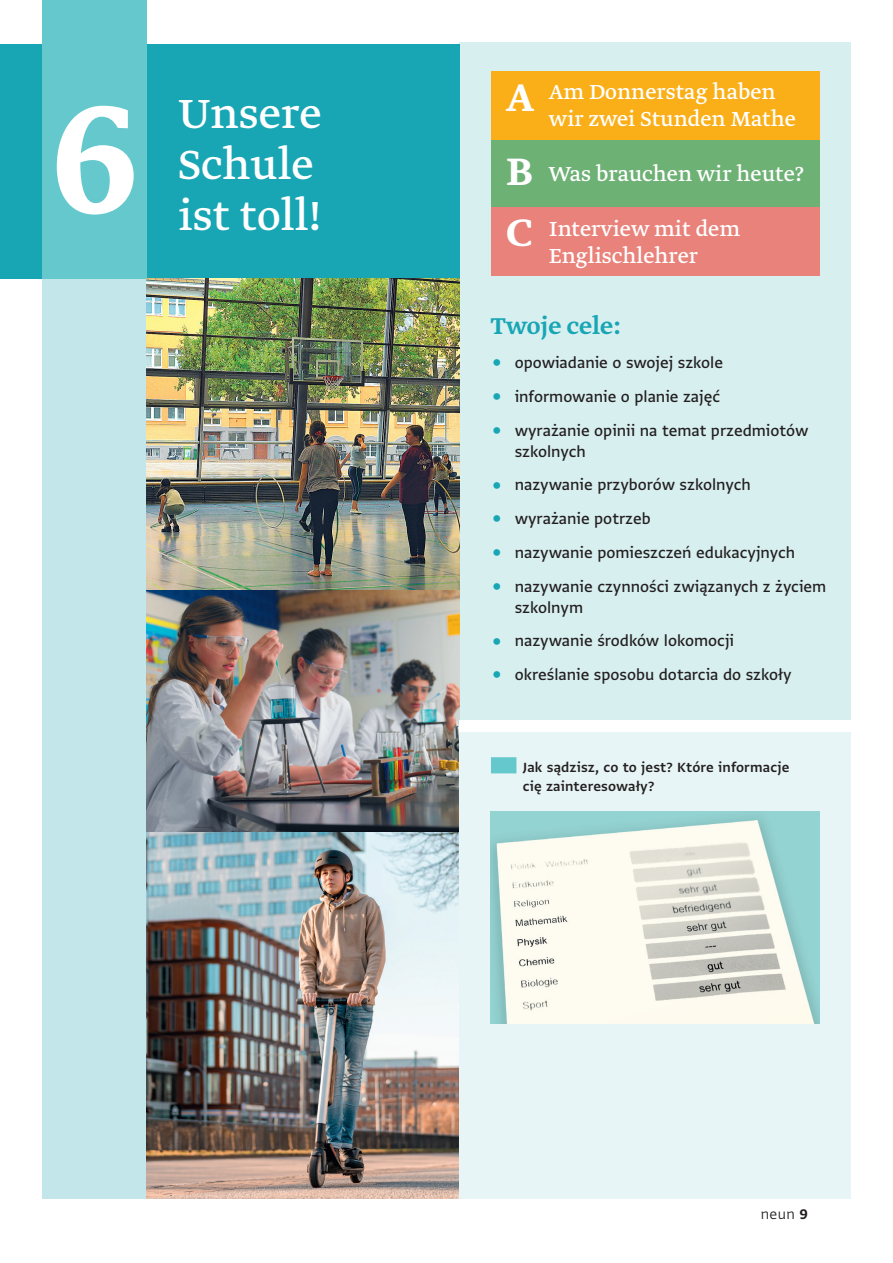
<style>
.page{position:relative;width:893px;height:1263px;background:#fff}
.page>*{position:absolute;margin:0;border:0;box-sizing:border-box;transform-origin:0 0}
.L___Projekt-Ecke_AA{font:500 192.6px "Greta Text Std";color:#fff;scale:.92 1}
.L___Projekt-Ecke_AA-2{font:48px/51px "Greta Text Std";color:#fff}
.L___Projekt-Ecke_AA-3{font:500 45.15px "Greta Text Std";color:#fff}
.L___Projekt-Ecke_AA-4{font:500 27px "Greta Text Std";color:#18a6b5}
.L___Projekt-Ecke_AA-5{font:24px/27px "Greta Text Std";color:#fff}
.L___Projekt-Ecke_AA-6{font:500 18px/21px "Greta Sans Std";color:#231f20}
.L___pagina_Wort_rech{font:300 16.5px "Greta Sans Std";color:#231f20}
.L___Daskann{font:15.75px/19.5px "Greta Sans Std Sm Bld";letter-spacing:.01em;color:#231f20}
.s1{font-size:25.5px;color:#18a6b5}
.s2{font-family:"Greta Sans Std Bld";font-weight:400}
</style>
<div class="page">
<div style="left:459px;top:43px;width:391px;height:730px;background:#d8eff0"></div>
<div style="left:43px;top:43px;width:104px;height:1156px;background:#c2e6e9"></div>
<div style="left:0;top:44px;width:459px;height:234px;background:#18a6b5"></div>
<div style="left:43px;top:0;width:104px;height:278px;background:#64c8cd"></div>
<div style="left:491px;top:140px;width:329px;height:68px;background:#6eb175"></div>
<div style="left:491px;top:72px;width:329px;height:68px;background:#faaf18"></div>
<div style="left:491px;top:208px;width:329px;height:68px;background:#e9827a"></div>
<img style="left:147px;top:278px;width:312px;height:554px">
<img style="left:147px;top:832px;width:312px;height:367px">
<div style="left:459px;top:725px;width:391px;height:474px;background:#e8f5f6"></div>
<div style="left:459px;top:720px;width:391px;height:11px;background:#fff"></div>
<svg style="left:491px;top:757px;width:26px;height:16px"></svg>
<img style="left:491px;top:812px;width:329px;height:211px">
<p class="L___Projekt-Ecke_AA" style="left:51px;top:42px;width:96px">6</p>
<p class="L___Projekt-Ecke_AA-2" style="left:179px;top:90px;width:145px">Unsere<br>Schule</p>
<p class="L___Projekt-Ecke_AA-2" style="left:179px;top:192px;width:145px">ist toll!</p>
<p class="L___Projekt-Ecke_AA-3" style="left:506px;top:71px;width:29px">A</p>
<p class="L___Projekt-Ecke_AA-5" style="left:549px;top:79px;width:249px">Am Donnerstag haben wir zwei Stunden Mathe</p>
<p class="L___Projekt-Ecke_AA-5" style="left:549px;top:162px;width:257px">Was brauchen wir heute?</p>
<p class="L___Projekt-Ecke_AA-3" style="left:506px;top:206px;width:28px">C</p>
<p class="L___Projekt-Ecke_AA-5" style="left:549px;top:217px;width:193px">Interview mit dem<br>Englischlehrer</p>
<p class="L___Projekt-Ecke_AA-3" style="left:506px;top:145px;width:28px">B</p>
<p class="L___Projekt-Ecke_AA-4" style="left:491px;top:310px;width:131px">Twoje cele:</p>
<p class="L___Projekt-Ecke_AA-6" style="left:492px;top:352px;width:233px"><span class="s1">•</span> opowiadanie o swojej szkole</p>
<p class="L___Projekt-Ecke_AA-6" style="left:492px;top:386px;width:230px"><span class="s1">•</span> informowanie o planie zajęć</p>
<p class="L___Projekt-Ecke_AA-6" style="left:515px;top:419px;width:295px;text-indent:-23px"><span class="s1">•</span> wyrażanie opinii na temat przedmiotów szkolnych</p>
<p class="L___Projekt-Ecke_AA-6" style="left:492px;top:474px;width:261px"><span class="s1">•</span> nazywanie przyborów szkolnych</p>
<p class="L___Projekt-Ecke_AA-6" style="left:492px;top:508px;width:160px"><span class="s1">•</span> wyrażanie potrzeb</p>
<p class="L___Projekt-Ecke_AA-6" style="left:492px;top:542px;width:305px"><span class="s1">•</span> nazywanie pomieszczeń edukacyjnych</p>
<p class="L___Projekt-Ecke_AA-6" style="left:515px;top:575px;width:313px;text-indent:-23px"><span class="s1">•</span> nazywanie czynności związanych z życiem szkolnym</p>
<p class="L___Projekt-Ecke_AA-6" style="left:492px;top:630px;width:244px"><span class="s1">•</span> nazywanie środków lokomocji</p>
<p class="L___Projekt-Ecke_AA-6" style="left:492px;top:664px;width:301px"><span class="s1">•</span> określanie sposobu dotarcia do szkoły</p>
<p class="L___Daskann" style="left:523px;top:757px;width:268px">Jak sądzisz, co to jest? Które informacje cię zainteresowały?</p>
<p class="L___pagina_Wort_rech" style="left:761px;top:1205px;width:49px">neun <span class="s2">9</span></p>
</div>
